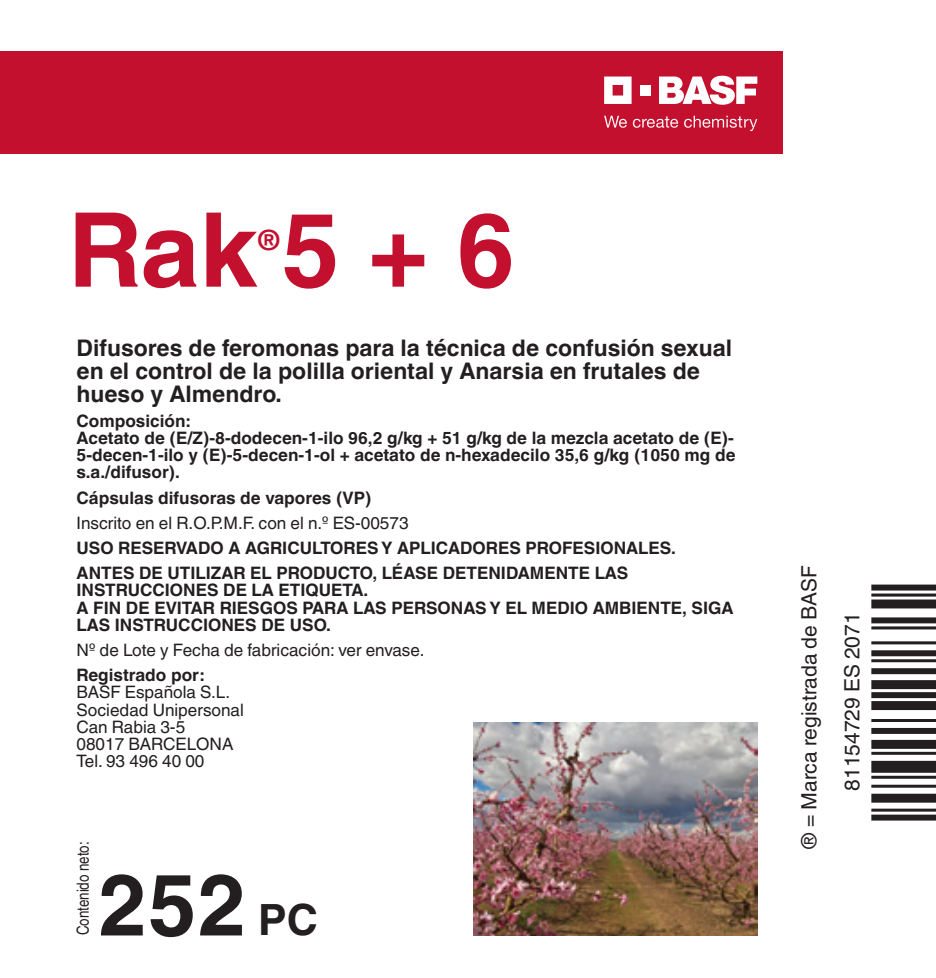
<style>
.page{position:relative;width:936px;height:978px;background:#fff}
.page>*{position:absolute;margin:0;border:0;box-sizing:border-box;transform-origin:0 0}
.t1{font:700 103.2px "Helvetica Linotype";color:#c3102e}
.t2{font:700 86.1px "Helvetica Linotype";color:#231f20}
.t3{font:700 27.9px "Helvetica Linotype";color:#c3102e}
.t4{font:700 22.8px/22.8px "Helvetica Linotype";color:#231f20}
.t5{font:21px "Helvetica Linotype";color:#231f20}
.t6{font:700 17.1px/17.1px "Helvetica Linotype";color:#231f20}
.t7{font:17.1px/17.1px "Helvetica Linotype";color:#231f20}
.t8{font:16.8px "Helvetica Linotype";color:#231f20;scale:.8 1}
.s1{font-size:42.9px}
</style>
<div class="page">
<img style="left:473px;top:723px;width:284px;height:212px">
<div style="left:0;top:51px;width:782px;height:102px;background:#c3102e"></div>
<svg style="left:659px;top:76px;width:98px;height:29px"></svg>
<svg style="left:604px;top:77px;width:27px;height:27px"></svg>
<div style="left:640px;top:85px;width:10px;height:11px;background:#fff"></div>
<svg style="left:604px;top:116px;width:74px;height:12px"></svg>
<svg style="left:684px;top:116px;width:73px;height:15px"></svg>
<h1 class="t1" style="left:68px;top:191px;width:449px">Rak 5 + 6</h1>
<h3 class="t3" style="left:257px;top:224px;width:25px">®</h3>
<h3 class="t4" style="left:77px;top:337px;width:657px">Difusores de feromonas para la técnica de confusión sexual en el control de la polilla oriental y Anarsia en frutales de hueso y Almendro.</h3>
<p class="t6" style="left:77px;top:413px;width:660px">Composición:<br>Acetato de (E/Z)-8-dodecen-1-ilo 96,2 g/kg + 51 g/kg de la mezcla acetato de (E)- 5-decen-1-ilo y (E)-5-decen-1-ol + acetato de n-hexadecilo 35,6 g/kg (1050 mg de s.a./difusor).</p>
<p class="t6" style="left:77px;top:489px;width:296px">Cápsulas difusoras de vapores (VP)</p>
<p class="t7" style="left:77px;top:514px;width:333px">Inscrito en el R.O.P.M.F. con el n.º ES-00573</p>
<p class="t6" style="left:77px;top:536px;width:600px;line-height:25.2px">USO RESERVADO A AGRICULTORES Y APLICADORES PROFESIONALES.<br>ANTES DE UTILIZAR EL PRODUCTO, LÉASE DETENIDAMENTE LAS</p>
<p class="t6" style="left:77px;top:582px;width:658px">INSTRUCCIONES DE LA ETIQUETA.<br>A FIN DE EVITAR RIESGOS PARA LAS PERSONAS Y EL MEDIO AMBIENTE, SIGA<br>LAS INSTRUCCIONES DE USO.</p>
<p class="t7" style="left:77px;top:642px;width:349px">Nº de Lote y Fecha de fabricación: ver envase.</p>
<p class="t6" style="left:77px;top:667px;width:129px">Registrado por:</p>
<p class="t7" style="left:77px;top:684px;width:169px">BASF Española S.L.<br>Sociedad Unipersonal<br>Can Rabia 3-5<br>08017 BARCELONA<br>Tel. 93 496 40 00</p>
<p class="t8" style="left:73px;top:935px;width:119px;rotate:-90deg">Contenido neto:</p>
<h2 class="t2" style="left:98px;top:855px;width:221px">252 <span class="s1">PC</span></h2>
<p class="t5" style="left:797px;top:850px;width:286px;rotate:-90deg">® = Marca registrada de BASF</p>
<p class="t5" style="left:839px;top:791px;width:179px;rotate:-90deg">81154729 ES 2071</p>
</div>
